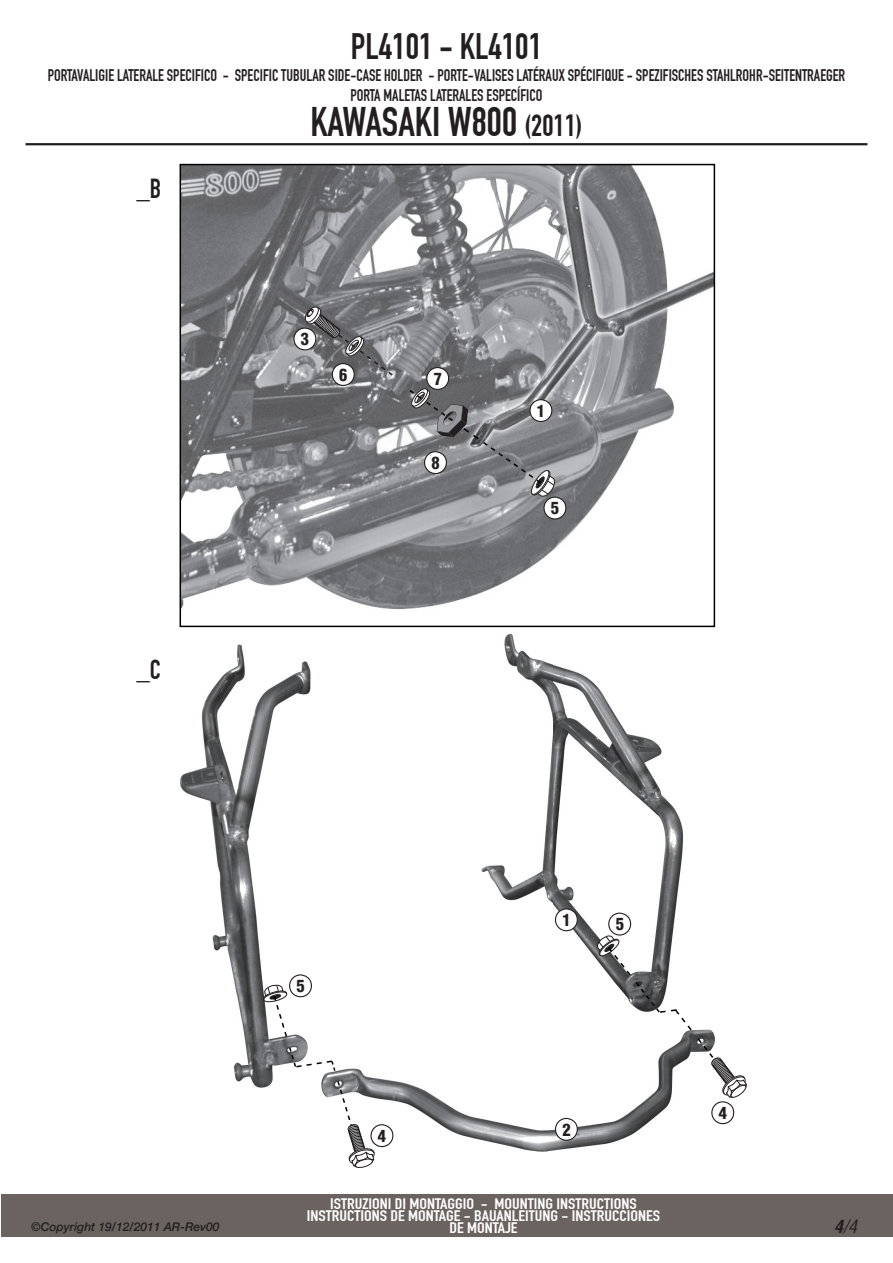
<style>
.page{position:relative;width:893px;height:1263px;background:#fff}
.page>*{position:absolute;margin:0;border:0;box-sizing:border-box;transform-origin:0 0}
.t1{font:40.5px "DIN Engschrift Alternate";color:#231f20}
.t2{font:36px "DIN Engschrift Alternate";color:#231f20}
.t3{font:27px "DIN Engschrift Alternate";color:#231f20}
.t4{font:italic condensed 18px "Helvetica";color:#231f20}
.t5{font:16.5px/19.8px "DIN Engschrift Alternate";color:#231f20;text-align:center;scale:.95 1}
.t6{font:900 condensed 16.5px "Helvetica";color:#231f20}
.t7{font:15px/12px "DIN Engschrift Alternate";color:#fff;text-align:center;scale:1.2 1}
.t8{font:italic 500 12px "Helvetica Neue";color:#231f20}
.s1{font-size:30px}
.s2{font-weight:700}
</style>
<div class="page">
<div style="left:1px;top:1194px;width:891px;height:43px;background:#6b6360"></div>
<hr style="left:26px;top:143px;width:841px;height:2px;background:#231f20">
<img style="left:180px;top:634px;width:534px;height:517px">
<img style="left:183px;top:167px;width:529px;height:443px">
<div style="left:180px;top:164px;width:535px;height:463px;border:2px solid #000"></div>
<svg style="left:301px;top:304px;width:93px;height:73px;background:#7c7c7f"></svg>
<svg style="left:288px;top:1046px;width:49px;height:26px"></svg>
<svg style="left:263px;top:984px;width:25px;height:54px"></svg>
<svg style="left:597px;top:935px;width:150px;height:163px"></svg>
<svg style="left:336px;top:1079px;width:39px;height:89px"></svg>
<div style="left:555px;top:909px;width:22px;height:22px;background:#fff;border-radius:50%"></div>
<div style="left:555px;top:908px;width:23px;height:23px;border:1px solid #231f20;border-radius:50%"></div>
<div style="left:555px;top:1118px;width:22px;height:22px;background:#fff;border-radius:50%"></div>
<div style="left:555px;top:1118px;width:23px;height:23px;border:1px solid #231f20;border-radius:50%"></div>
<div style="left:712px;top:1102px;width:22px;height:21px;background:#fff;border-radius:50%"></div>
<div style="left:711px;top:1101px;width:23px;height:23px;border:1px solid #231f20;border-radius:50%"></div>
<div style="left:609px;top:913px;width:22px;height:22px;background:#fff;border-radius:50%"></div>
<div style="left:608px;top:912px;width:23px;height:23px;border:1px solid #231f20;border-radius:50%"></div>
<div style="left:371px;top:1125px;width:22px;height:21px;background:#fff;border-radius:50%"></div>
<div style="left:370px;top:1124px;width:23px;height:23px;border:1px solid #231f20;border-radius:50%"></div>
<div style="left:290px;top:975px;width:21px;height:22px;background:#fff;border-radius:50%"></div>
<div style="left:289px;top:974px;width:23px;height:23px;border:1px solid #231f20;border-radius:50%"></div>
<div style="left:544px;top:497px;width:22px;height:22px;background:#fff;border-radius:50%"></div>
<div style="left:543px;top:497px;width:23px;height:22px;border:1px solid #231f20;border-radius:50%"></div>
<div style="left:427px;top:368px;width:22px;height:21px;background:#fff;border-radius:50%"></div>
<div style="left:426px;top:367px;width:23px;height:23px;border:1px solid #231f20;border-radius:50%"></div>
<div style="left:332px;top:364px;width:22px;height:21px;background:#fff;border-radius:50%"></div>
<div style="left:332px;top:363px;width:23px;height:23px;border:1px solid #231f20;border-radius:50%"></div>
<div style="left:294px;top:328px;width:22px;height:22px;background:#fff;border-radius:50%"></div>
<div style="left:293px;top:327px;width:23px;height:23px;border:1px solid #231f20;border-radius:50%"></div>
<svg style="left:408px;top:386px;width:148px;height:112px;background:#86878a"></svg>
<h2 class="t2" style="left:351px;top:25px;width:193px">PL4101 - KL4101</h2>
<p class="t5" style="left:48px;top:65px;width:841px">PORTAVALIGIE LATERALE SPECIFICO - SPECIFIC TUBULAR SIDE-CASE HOLDER - PORTE-VALISES LATÉRAUX SPÉCIFIQUE - SPEZIFISCHES STAHLROHR-SEITENTRAEGER<br>PORTA MALETAS LATERALES ESPECÍFICO</p>
<h1 class="t1" style="left:310px;top:98px;width:274px">KAWASAKI W800 <span class="s1">(2011)</span></h1>
<h3 class="t3" style="left:136px;top:173px;width:27px">_B</h3>
<h3 class="t3" style="left:136px;top:653px;width:26px">_C</h3>
<p class="t6" style="left:301px;top:329px;width:10px">3</p>
<p class="t6" style="left:339px;top:364px;width:10px">6</p>
<p class="t6" style="left:434px;top:368px;width:10px">7</p>
<p class="t6" style="left:431px;top:452px;width:10px">8</p>
<p class="t6" style="left:537px;top:400px;width:10px">1</p>
<p class="t6" style="left:551px;top:498px;width:10px">5</p>
<p class="t8" style="left:31px;top:1220px;width:190px">©Copyright 19/12/2011 AR-Rev00</p>
<p class="t6" style="left:296px;top:975px;width:10px">5</p>
<p class="t6" style="left:378px;top:1125px;width:10px">4</p>
<p class="t6" style="left:562px;top:909px;width:10px">1</p>
<p class="t6" style="left:616px;top:914px;width:10px">5</p>
<p class="t6" style="left:562px;top:1119px;width:10px">2</p>
<p class="t7" style="left:307px;top:1197px;width:296px">ISTRUZIONI DI MONTAGGIO - MOUNTING INSTRUCTIONS<br>INSTRUCTIONS DE MONTAGE - BAUANLEITUNG - INSTRUCCIONES<br>DE MONTAJE</p>
<p class="t6" style="left:719px;top:1102px;width:10px">4</p>
<p class="t4" style="left:834px;top:1215px;width:25px"><span class="s2">4</span>/4</p>
</div>
